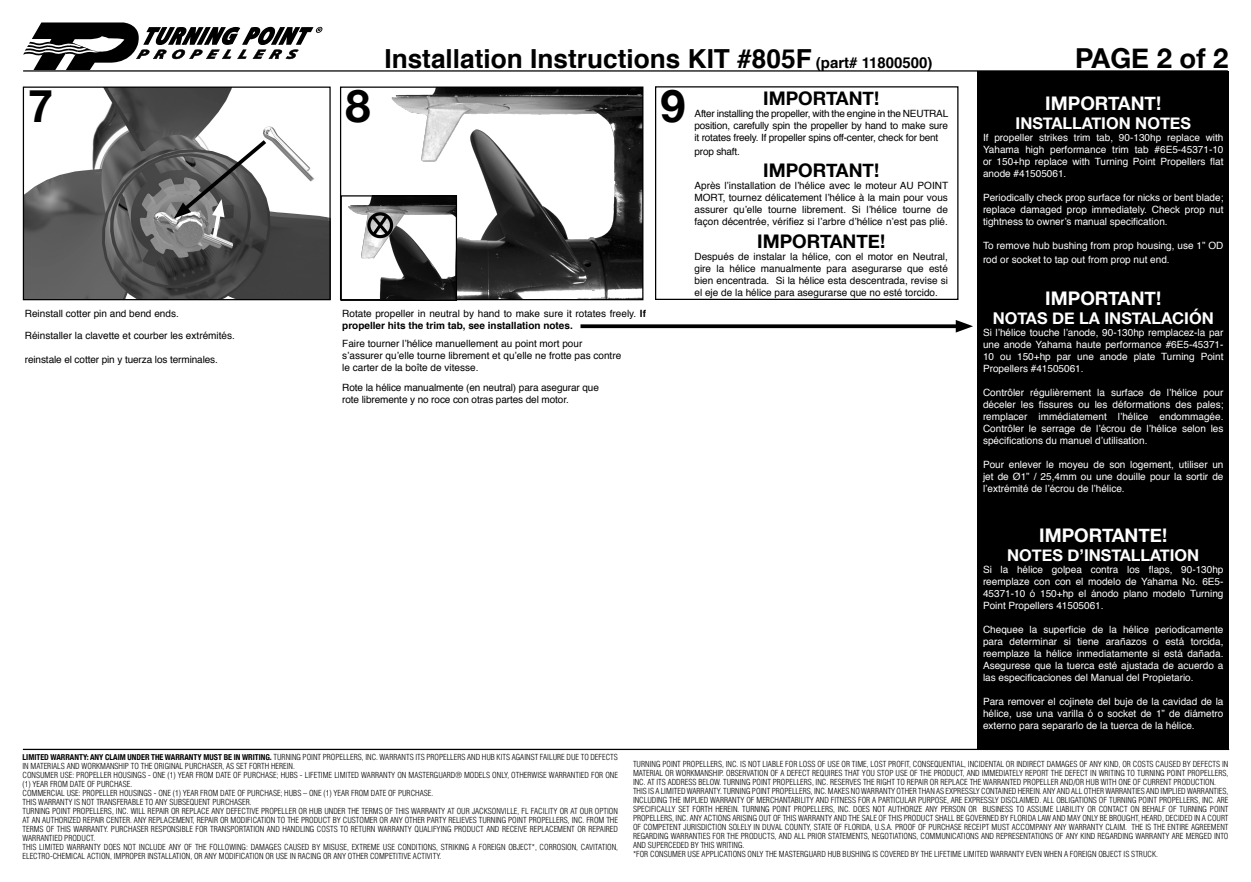
<style>
.page{position:relative;width:1251px;height:882px;background:#fff}
.page>*{position:absolute;margin:0;border:0;box-sizing:border-box;transform-origin:0 0}
.t1{font:700 45px "Helvetica Neue";color:#000}
.t2{font:700 27.5px "Helvetica Neue";color:#000}
.t3{font:700 26.25px "Helvetica";color:#000}
.t4{font:700 18.75px "Helvetica Neue";color:#fff}
.t5{font:700 18.75px "Helvetica Neue";color:#000}
.t6{font:700 16.25px "Helvetica Neue";color:#fff}
.t7{font:10px/12px "Helvetica";color:#fff;text-align:justify}
.t8{font:10px/12px "Helvetica";color:#000;text-align:justify}
.t9{font:10px "Helvetica";letter-spacing:-.02em;color:#000}
.t10{font:300 condensed 8.12px/9px "Helvetica";color:#000}
.s1{font-size:15px}
.s2{font-weight:700}
.s3{font-family:"Helvetica Neue";font-weight:700}
</style>
<div class="page">
<div style="left:977px;top:72px;width:252px;height:678px;background:#000"></div>
<img style="left:25px;top:89px;width:304px;height:209px">
<div style="left:23px;top:87px;width:308px;height:213px;border:1px solid #000"></div>
<svg style="left:174px;top:136px;width:96px;height:106px"></svg>
<img style="left:391px;top:89px;width:250px;height:209px">
<div style="left:340px;top:87px;width:303px;height:213px;border:1px solid #000"></div>
<svg style="left:23px;top:22px;width:300px;height:48px"></svg>
<hr style="left:23px;top:70px;width:1205px;height:2px;background:#000">
<img style="left:343px;top:197px;width:112px;height:102px">
<div style="left:341px;top:195px;width:116px;height:106px;border:1px solid #000"></div>
<div style="left:655px;top:86px;width:303px;height:214px;border:1px solid #000"></div>
<svg style="left:580px;top:324px;width:376px;height:4px;background:#181818"></svg>
<svg style="left:956px;top:320px;width:17px;height:13px"></svg>
<hr style="left:23px;top:749px;width:1206px;height:1px;background:#000">
<p class="t3" style="left:384px;top:38px;width:550px">Installation Instructions KIT #805F <span class="s1">(part# 11800500)</span></p>
<p class="t1" style="left:28px;top:71px;width:27px">7</p>
<p class="t1" style="left:661px;top:70px;width:27px">9</p>
<p class="t5" style="left:763px;top:84px;width:117px">IMPORTANT!</p>
<p class="t1" style="left:346px;top:71px;width:27px">8</p>
<p class="t8" style="left:695px;top:108px;width:255px">After installing the propeller, with the engine in the NEUTRAL position, carefully spin the propeller by hand to make sure it rotates freely. If propeller spins off-center, check for bent</p>
<p class="t9" style="left:695px;top:144px;width:47px">prop shaft.</p>
<p class="t5" style="left:763px;top:156px;width:117px">IMPORTANT!</p>
<p class="t8" style="left:695px;top:180px;width:255px">Après l’installation de l’hélice avec le moteur AU POINT MORT, tournez délicatement l’hélice à la main pour vous assurer qu’elle tourne librement. Si l’hélice tourne de façon décentrée, vérifiez si l’arbre d’hélice n’est pas plié.</p>
<p class="t5" style="left:757px;top:227px;width:130px">IMPORTANTE!</p>
<p class="t8" style="left:695px;top:251px;width:255px">Después de instalar la hélice, con el motor en Neutral, gire la hélice manualmente para asegurarse que esté bien encentrada. Si la hélice esta descentrada, revise si el eje de la hélice para asegurarse que no esté torcido.</p>
<p class="t8" style="left:25px;top:308px;width:155px">Reinstall cotter pin and bend ends.</p>
<p class="t8" style="left:25px;top:329px;width:212px">Réinstaller la clavette et courber les extrémités.</p>
<p class="t8" style="left:25px;top:354px;width:195px">reinstale el cotter pin y tuerza los terminales.</p>
<p class="t8" style="left:342px;top:308px;width:305px">Rotate propeller in neutral by hand to make sure it rotates freely. <span class="s2">If propeller hits the trim tab, see installation notes.</span></p>
<p class="t8" style="left:342px;top:338px;width:242px">Faire tourner l’hélice manuellement au point mort pour</p>
<p class="t8" style="left:342px;top:350px;width:281px">s’assurer qu’elle tourne librement et qu’elle ne frotte pas contre</p>
<p class="t8" style="left:342px;top:362px;width:138px">le carter de la boîte de vitesse.</p>
<p class="t8" style="left:342px;top:382px;width:258px">Rote la hélice manualmente (en neutral) para asegurar que</p>
<p class="t8" style="left:342px;top:394px;width:228px">rote libremente y no roce con otras partes del motor.</p>
<p class="t2" style="left:1075px;top:36px;width:155px">PAGE 2 of 2</p>
<p class="t4" style="left:1045px;top:89px;width:117px">IMPORTANT!</p>
<p class="t6" style="left:1016px;top:111px;width:177px">INSTALLATION NOTES</p>
<p class="t7" style="left:983px;top:132px;width:242px">If propeller strikes trim tab, 90-130hp replace with Yahama high performance trim tab #6E5-45371-10 or 150+hp replace with Turning Point Propellers flat anode #41505061.</p>
<p class="t7" style="left:983px;top:192px;width:242px">Periodically check prop surface for nicks or bent blade; replace damaged prop immediately. Check prop nut tightness to owner’s manual specification.</p>
<p class="t7" style="left:983px;top:239px;width:242px;line-height:13.5px">To remove hub bushing from prop housing, use 1” OD rod or socket to tap out from prop nut end.</p>
<p class="t4" style="left:1045px;top:284px;width:117px">IMPORTANT!</p>
<p class="t6" style="left:993px;top:306px;width:222px">NOTAS DE LA INSTALACIÓN</p>
<p class="t7" style="left:983px;top:327px;width:242px">Si l’hélice touche l’anode, 90-130hp remplacez-la par une anode Yahama haute performance #6E5-45371- 10 ou 150+hp par une anode plate Turning Point Propellers #41505061.</p>
<p class="t7" style="left:983px;top:387px;width:242px">Contrôler régulièrement la surface de l’hélice pour déceler les fissures ou les déformations des pales; remplacer immédiatement l’hélice endommagée.<br>Contrôler le serrage de l’écrou de l’hélice selon les spécifications du manuel d’utilisation.</p>
<p class="t7" style="left:983px;top:459px;width:242px">Pour enlever le moyeu de son logement, utiliser un jet de Ø1” / 25,4mm ou une douille pour la sortir de l’extrémité de l’écrou de l’hélice.</p>
<p class="t4" style="left:1039px;top:521px;width:130px">IMPORTANTE!</p>
<p class="t6" style="left:1007px;top:543px;width:194px">NOTES D’INSTALLATION</p>
<p class="t7" style="left:983px;top:564px;width:242px">Si la hélice golpea contra los flaps, 90-130hp reemplaze con con el modelo de Yahama No. 6E5- 45371-10 ó 150+hp el ánodo plano modelo Turning Point Propellers 41505061.</p>
<p class="t7" style="left:983px;top:624px;width:242px">Chequee la superficie de la hélice periodicamente para determinar si tiene arañazos o está torcida, reemplaze la hélice inmediatamente si está dañada.<br>Asegurese que la tuerca esté ajustada de acuerdo a las especificaciones del Manual del Propietario.</p>
<p class="t7" style="left:983px;top:696px;width:242px">Para remover el cojinete del buje de la cavidad de la hélice, use una varilla ó o socket de 1” de diámetro externo para separarlo de la tuerca de la hélice.</p>
<p class="t10" style="left:22px;top:753px;width:597px"><span class="s3">LIMITED WARRANTY: ANY CLAIM UNDER THE WARRANTY MUST BE IN WRITING.</span> TURNING POINT PROPELLERS, INC. WARRANTS ITS PROPELLERS AND HUB KITS AGAINST FAILURE DUE TO DEFECTS<br>IN MATERIALS AND WORKMANSHIP TO THE ORIGINAL PURCHASER, AS SET FORTH HEREIN.</p>
<p class="t10" style="left:22px;top:771px;width:597px">CONSUMER USE: PROPELLER HOUSINGS - ONE (1) YEAR FROM DATE OF PURCHASE; HUBS - LIFETIME LIMITED WARRANTY ON MASTERGUARD® MODELS ONLY, OTHERWISE WARRANTIED FOR ONE (1) YEAR FROM DATE OF PURCHASE.</p>
<p class="t10" style="left:22px;top:789px;width:412px">COMMERCIAL USE: PROPELLER HOUSINGS - ONE (1) YEAR FROM DATE OF PURCHASE; HUBS – ONE (1) YEAR FROM DATE OF PURCHASE.</p>
<p class="t10" style="left:22px;top:798px;width:231px">THIS WARRANTY IS NOT TRANSFERABLE TO ANY SUBSEQUENT PURCHASER.</p>
<p class="t10" style="left:22px;top:807px;width:597px;text-align:justify">TURNING POINT PROPELLERS, INC. WILL REPAIR OR REPLACE ANY DEFECTIVE PROPELLER OR HUB UNDER THE TERMS OF THIS WARRANTY AT OUR JACKSONVILLE, FL FACILITY OR AT OUR OPTION AT AN AUTHORIZED REPAIR CENTER. ANY REPLACEMENT, REPAIR OR MODIFICATION TO THE PRODUCT BY CUSTOMER OR ANY OTHER PARTY RELIEVES TURNING POINT PROPELLERS, INC. FROM THE TERMS OF THIS WARRANTY. PURCHASER RESPONSIBLE FOR TRANSPORTATION AND HANDLING COSTS TO RETURN WARRANTY QUALIFYING PRODUCT AND RECEIVE REPLACEMENT OR REPAIRED WARRANTIED PRODUCT.</p>
<p class="t10" style="left:22px;top:843px;width:597px">THIS LIMITED WARRANTY DOES NOT INCLUDE ANY OF THE FOLLOWING: DAMAGES CAUSED BY MISUSE, EXTREME USE CONDITIONS, STRIKING A FOREIGN OBJECT*, CORROSION, CAVITATION,<br>ELECTRO-CHEMICAL ACTION, IMPROPER INSTALLATION, OR ANY MODIFICATION OR USE IN RACING OR ANY OTHER COMPETITIVE ACTIVITY.</p>
<p class="t10" style="left:633px;top:760px;width:597px;text-align:justify">TURNING POINT PROPELLERS, INC. IS NOT LIABLE FOR LOSS OF USE OR TIME, LOST PROFIT, CONSEQUENTIAL, INCIDENTAL OR INDIRECT DAMAGES OF ANY KIND, OR COSTS CAUSED BY DEFECTS IN MATERIAL OR WORKMANSHIP. OBSERVATION OF A DEFECT REQUIRES THAT YOU STOP USE OF THE PRODUCT, AND IMMEDIATELY REPORT THE DEFECT IN WRITING TO TURNING POINT PROPELLERS, INC. AT ITS ADDRESS BELOW. TURNING POINT PROPELLERS, INC. RESERVES THE RIGHT TO REPAIR OR REPLACE THE WARRANTED PROPELLER AND/OR HUB WITH ONE OF CURRENT PRODUCTION.</p>
<p class="t10" style="left:633px;top:787px;width:597px;text-align:justify">THIS IS A LIMITED WARRANTY. TURNING POINT PROPELLERS, INC. MAKES NO WARRANTY OTHER THAN AS EXPRESSLY CONTAINED HEREIN. ANY AND ALL OTHER WARRANTIES AND IMPLIED WARRANTIES, INCLUDING THE IMPLIED WARRANTY OF MERCHANTABILITY AND FITNESS FOR A PARTICULAR PURPOSE, ARE EXPRESSLY DISCLAIMED. ALL OBLIGATIONS OF TURNING POINT PROPELLERS, INC. ARE SPECIFICALLY SET FORTH HEREIN. TURNING POINT PROPELLERS, INC. DOES NOT AUTHORIZE ANY PERSON OR BUSINESS TO ASSUME LIABILITY OR CONTACT ON BEHALF OF TURNING POINT PROPELLERS, INC. ANY ACTIONS ARISING OUT OF THIS WARRANTY AND THE SALE OF THIS PRODUCT SHALL BE GOVERNED BY FLORIDA LAW AND MAY ONLY BE BROUGHT, HEARD, DECIDED IN A COURT OF COMPETENT JURISDICTION SOLELY IN DUVAL COUNTY, STATE OF FLORIDA, U.S.A. PROOF OF PURCHASE RECEIPT MUST ACCOMPANY ANY WARRANTY CLAIM. THE IS THE ENTIRE AGREEMENT REGARDING WARRANTIES FOR THE PRODUCTS, AND ALL PRIOR STATEMENTS, NEGOTIATIONS, COMMUNICATIONS AND REPRESENTATIONS OF ANY KIND REGARDING WARRANTY ARE MERGED INTO AND SUPERCEDED BY THIS WRITING.</p>
<p class="t10" style="left:633px;top:850px;width:526px">*FOR CONSUMER USE APPLICATIONS ONLY THE MASTERGUARD HUB BUSHING IS COVERED BY THE LIFETIME LIMITED WARRANTY EVEN WHEN A FOREIGN OBJECT IS STRUCK.</p>
</div>
